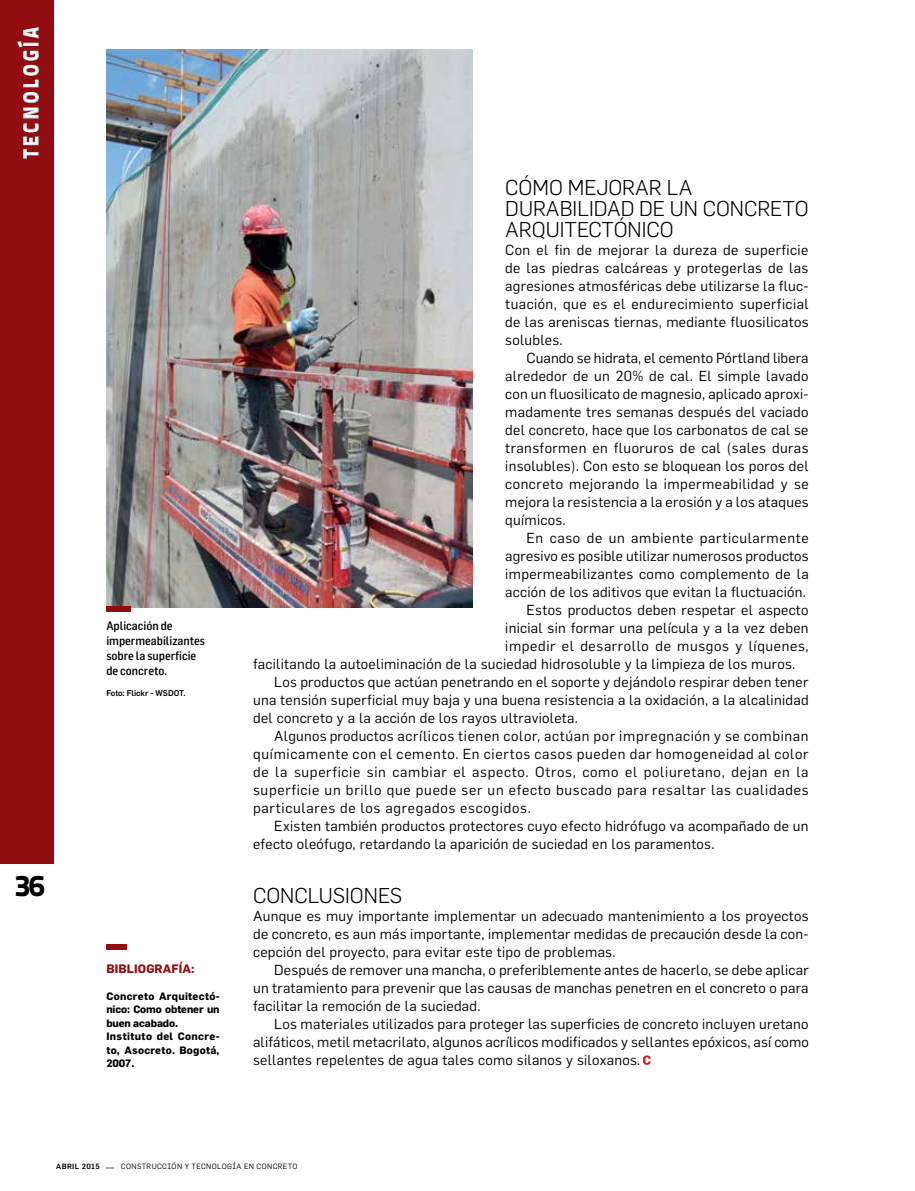
<style>
.page{position:relative;width:915px;height:1191px;background:#fff}
.page>*{position:absolute;margin:0;border:0;box-sizing:border-box;transform-origin:0 0}
.t1{font:800 30px "Titillium Text 22 L";color:#000}
.t2{font:300 21px/21px "Flama";color:#000}
.t3{font:800 21px "Titillium Text 22 L";letter-spacing:.2em;color:#fff;scale:.85 1}
.t4{font:14.25px/18px "Flama";letter-spacing:.02em;color:#000;text-align:justify}
.t5{font:14.25px "Flama";letter-spacing:.05em;color:#000}
.t6{font:14.25px "Flama";letter-spacing:.045em;color:#000}
.t7{font:500 12px/15px "Flama Semicond";color:#000}
.t8{font:700 12px "Flama";letter-spacing:.01em;color:#910d11}
.t9{font:700 10.5px/13.5px "Flama";letter-spacing:.025em;color:#000}
.t10{font:500 8.25px "Flama";color:#000}
.t11{font:7.5px "Flama";letter-spacing:.05em;color:#000}
.t12{font:500 7.5px "Flama";letter-spacing:.05em;color:#000}
</style>
<div class="page">
<svg style="left:107px;top:1167px;width:7px;height:2px"></svg>
<div style="left:0;top:0;width:53px;height:864px;background:#910d11"></div>
<svg style="left:17px;top:27px;width:22px;height:132px"></svg>
<svg style="left:643px;top:1055px;width:7px;height:9px"></svg>
<img style="left:106px;top:49px;width:366px;height:558px">
<div style="left:106px;top:944px;width:21px;height:6px;background:#910d11"></div>
<div style="left:106px;top:606px;width:25px;height:6px;background:#910d11"></div>
<h2 class="t3" style="left:14px;top:158px;width:155px;rotate:-90deg">TECNOLOGÍA</h2>
<h1 class="t1" style="left:14px;top:862px;width:32px">36</h1>
<p class="t7" style="left:106px;top:618px;width:100px">Aplicación de impermeabilizantes sobre la superficie de concreto.</p>
<p class="t10" style="left:106px;top:687px;width:81px">Foto: Flickr - WSDOT.</p>
<p class="t8" style="left:106px;top:961px;width:90px">BIBLIOGRAFÍA:</p>
<p class="t9" style="left:106px;top:989px;width:115px">Concreto Arquitectó&shy;nico: Como obtener un buen acabado.<br>Instituto del Concre&shy;to, Asocreto. Bogotá,<br>2007.</p>
<h2 class="t2" style="left:505px;top:176px;width:305px">CÓMO MEJORAR LA<br>DURABILIDAD DE UN CONCRETO<br>ARQUITECTÓNICO</h2>
<p class="t4" style="left:505px;top:241px;width:305px">Con el fin de mejorar la dureza de superficie de las piedras calcáreas y protegerlas de las agresiones atmosféricas debe utilizarse la fluc&shy;tuación, que es el endurecimiento superficial de las areniscas tiernas, mediante fluosilicatos solubles.</p>
<p class="t4" style="left:505px;top:349px;width:305px;text-indent:21px">Cuando se hidrata, el cemento Pórtland libera alrededor de un 20% de cal. El simple lavado con un fluosilicato de magnesio, aplicado aproxi&shy;madamente tres semanas después del vaciado del concreto, hace que los carbonatos de cal se transformen en fluoruros de cal (sales duras insolubles). Con esto se bloquean los poros del concreto mejorando la impermeabilidad y se mejora la resistencia a la erosión y a los ataques químicos.</p>
<p class="t6" style="left:526px;top:529px;width:283px">En caso de un ambiente particularmente</p>
<p class="t4" style="left:505px;top:546px;width:305px">agresivo es posible utilizar numerosos productos</p>
<p class="t4" style="left:505px;top:564px;width:305px">impermeabilizantes como complemento de la</p>
<p class="t4" style="left:505px;top:582px;width:302px">acción de los aditivos que evitan la fluctuación.</p>
<p class="t4" style="left:526px;top:600px;width:283px">Estos productos deben respetar el aspecto</p>
<p class="t4" style="left:505px;top:618px;width:305px">inicial sin formar una película y a la vez deben</p>
<p class="t6" style="left:505px;top:637px;width:305px">impedir el desarrollo de musgos y líquenes,</p>
<p class="t4" style="left:253px;top:654px;width:543px">facilitando la autoeliminación de la suciedad hidrosoluble y la limpieza de los muros.</p>
<p class="t4" style="left:274px;top:672px;width:535px">Los productos que actúan penetrando en el soporte y dejándolo respirar deben tener</p>
<p class="t4" style="left:253px;top:690px;width:557px">una tensión superficial muy baja y una buena resistencia a la oxidación, a la alcalinidad</p>
<p class="t4" style="left:253px;top:708px;width:326px">del concreto y a la acción de los rayos ultravioleta.</p>
<p class="t5" style="left:274px;top:727px;width:535px">Algunos productos acrílicos tienen color, actúan por impregnación y se combinan</p>
<p class="t5" style="left:253px;top:745px;width:557px">químicamente con el cemento. En ciertos casos pueden dar homogeneidad al color</p>
<p class="t5" style="left:253px;top:763px;width:557px">de la superficie sin cambiar el aspecto. Otros, como el poliuretano, dejan en la</p>
<p class="t5" style="left:253px;top:781px;width:557px">superficie un brillo que puede ser un efecto buscado para resaltar las cualidades</p>
<p class="t5" style="left:253px;top:799px;width:279px">particulares de los agregados escogidos.</p>
<p class="t4" style="left:274px;top:816px;width:535px">Existen también productos protectores cuyo efecto hidrófugo va acompañado de un</p>
<p class="t4" style="left:253px;top:834px;width:463px">efecto oleófugo, retardando la aparición de suciedad en los paramentos.</p>
<h2 class="t2" style="left:253px;top:884px;width:150px">CONCLUSIONES</h2>
<p class="t4" style="left:253px;top:907px;width:557px">Aunque es muy importante implementar un adecuado mantenimiento a los proyectos de concreto, es aun más importante, implementar medidas de precaución desde la con&shy;cepción del proyecto, para evitar este tipo de problemas.</p>
<p class="t4" style="left:253px;top:961px;width:557px;text-indent:21px">Después de remover una mancha, o preferiblemente antes de hacerlo, se debe aplicar un tratamiento para prevenir que las causas de manchas penetren en el concreto o para facilitar la remoción de la suciedad.</p>
<p class="t4" style="left:253px;top:1015px;width:557px;text-indent:21px">Los materiales utilizados para proteger las superficies de concreto incluyen uretano alifáticos, metil metacrilato, algunos acrílicos modificados y sellantes epóxicos, así como sellantes repelentes de agua tales como silanos y siloxanos.</p>
<p class="t12" style="left:56px;top:1161px;width:45px">ABRIL 2015</p>
<p class="t11" style="left:121px;top:1162px;width:178px">CONSTRUCCIÓN Y TECNOLOGÍA EN CONCRETO</p>
</div>
